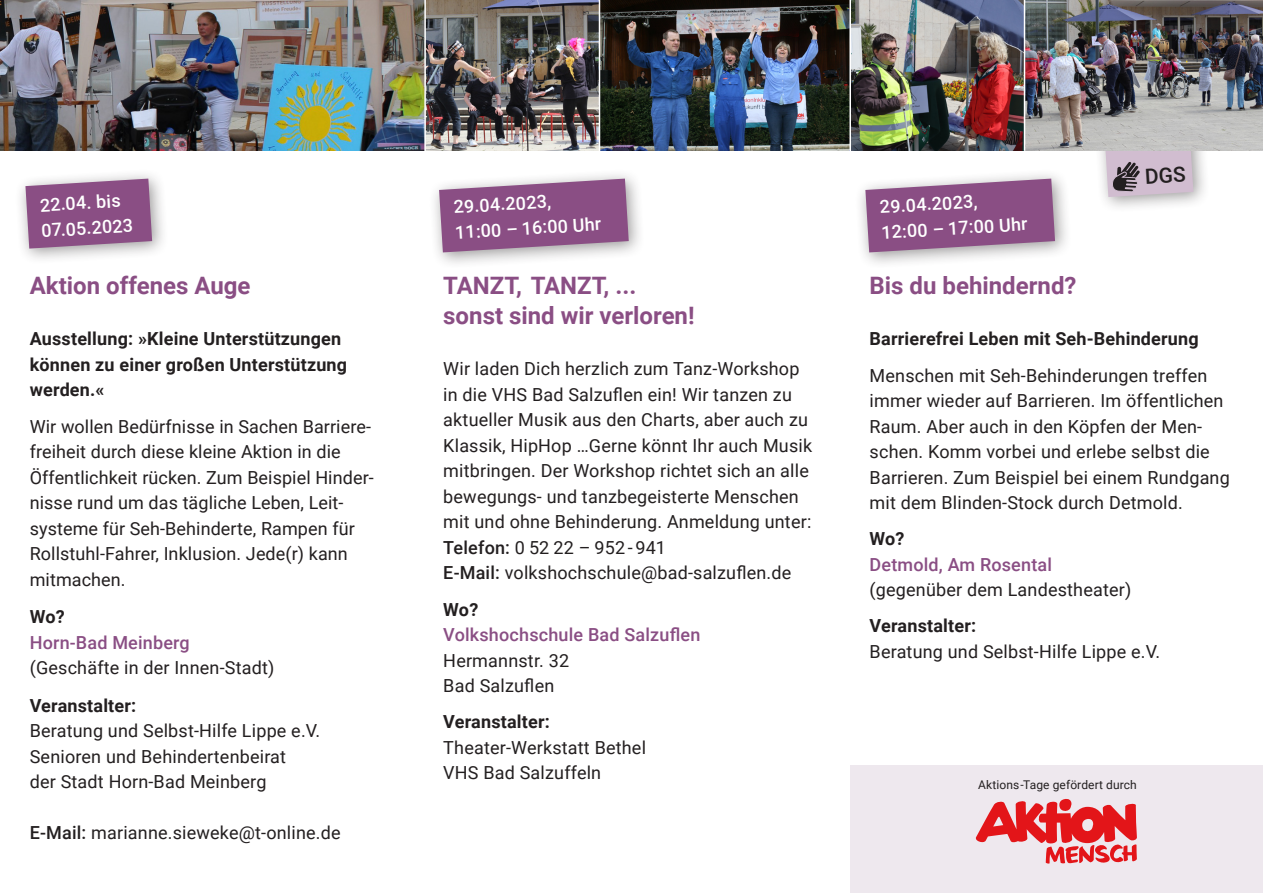
<style>
.page{position:relative;width:1263px;height:893px;background:#fff}
.page>*{position:absolute;margin:0;border:0;box-sizing:border-box;transform-origin:0 0}
.t1{font:700 24px/30px "Roboto";color:#8a4e84}
.t2{font:18px/25.5px "Roboto";letter-spacing:.01em;color:#231f20}
.t3{font:700 18px/25.5px "Roboto";letter-spacing:.01em;color:#231f20}
.t4{font:500 18px/25.7px "Roboto";color:#fff}
.t5{font:500 18px/25.5px "Roboto";letter-spacing:.01em;color:#8a4e84}
.t6{font:12px "Roboto";letter-spacing:.01em;color:#231f20}
.s1{font-weight:700}
.s2{font-weight:500;color:#8a4e84}
.s3{font-weight:500}
.s4{font-weight:700;color:#231f20}
.s5{font-weight:400;color:#231f20}
</style>
<div class="page">
<div style="left:850px;top:765px;width:413px;height:128px;background:#eee8ee"></div>
<div style="left:1094px;top:119px;width:116px;height:95px;background:#231f20;opacity:.45"></div>
<img style="left:426px;top:0;width:837px;height:151px">
<hr style="left:849px;top:0;width:2px;height:151px;background:#fff">
<img style="left:0;top:0;width:424px;height:151px">
<hr style="left:599px;top:0;width:1px;height:152px;background:#fff">
<hr style="left:1024px;top:0;width:1px;height:151px;background:#fff">
<div style="left:428px;top:168px;width:217px;height:101px;background:#231f20;opacity:.45"></div>
<svg style="left:439px;top:179px;width:190px;height:73px;background:#976492"></svg>
<div style="left:854px;top:168px;width:218px;height:101px;background:#231f20;opacity:.45"></div>
<svg style="left:865px;top:179px;width:190px;height:73px;background:#976492"></svg>
<div style="left:15px;top:168px;width:154px;height:98px;background:#231f20;opacity:.45"></div>
<svg style="left:25px;top:179px;width:127px;height:70px;background:#94608f"></svg>
<svg style="left:976px;top:799px;width:161px;height:65px"></svg>
<svg style="left:1104px;top:130px;width:89px;height:67px;background:#c0b4be"></svg>
<p class="t4" style="left:39px;top:192px;width:93px;rotate:-4deg">22.04. bis<br>07.05.2023</p>
<p class="t1" style="left:30px;top:270px;width:222px">Aktion offenes Auge</p>
<p class="t3" style="left:30px;top:326px;width:319px">Ausstellung: »Kleine Unterstützungen können zu einer großen Unterstützung werden.«</p>
<p class="t2" style="left:30px;top:413px;width:345px">Wir wollen Bedürfnisse in Sachen Barriere&shy;freiheit durch diese kleine Aktion in die Öffentlichkeit rücken. Zum Beispiel Hinder&shy;nisse rund um das tägliche Leben, Leit&shy;systeme für Seh-Behinderte, Rampen für Rollstuhl-Fahrer, Inklusion. Jede(r) kann mitmachen.</p>
<p class="t2" style="left:30px;top:603px;width:246px"><span class="s1">Wo?<br></span><span class="s2">Horn-Bad Meinberg </span>(Geschäfte in der Innen-Stadt)</p>
<p class="t2" style="left:30px;top:692px;width:292px"><span class="s1">Veranstalter:<br></span>Beratung und Selbst-Hilfe Lippe e.V.<br>Senioren und Behindertenbeirat<br>der Stadt Horn-Bad Meinberg</p>
<p class="t2" style="left:30px;top:819px;width:312px"><span class="s3">E-Mail:</span> marianne.sieweke@t-online.de</p>
<p class="t4" style="left:452px;top:194px;width:148px;rotate:-4deg">29.04.2023,<br>11:00 – 16:00 Uhr</p>
<p class="t4" style="left:879px;top:194px;width:148px;rotate:-4deg">29.04.2023,<br>12:00 – 17:00 Uhr</p>
<p class="t1" style="left:443px;top:270px;width:253px">TANZT, TANZT, ... sonst sind wir verloren!</p>
<p class="t2" style="left:443px;top:356px;width:370px">Wir laden Dich herzlich zum Tanz-Workshop in die VHS Bad Salzuflen ein! Wir tanzen zu aktueller Musik aus den Charts, aber auch zu Klassik, HipHop …Gerne könnt Ihr auch Musik mitbringen. Der Workshop richtet sich an alle bewegungs- und tanzbegeisterte Menschen mit und ohne Behinderung. Anmeldung unter:<br><span class="s3">Telefon:</span> 0 52 22 – 952 - 941<br><span class="s3">E-Mail:</span> volkshochschule@bad-salzuflen.de</p>
<p class="t5" style="left:443px;top:596px;width:259px"><span class="s4">Wo?<br></span>Volkshochschule Bad Salzuflen<br><span class="s5">Hermannstr. 32<br>Bad Salzuflen</span></p>
<p class="t2" style="left:443px;top:708px;width:204px"><span class="s1">Veranstalter:<br></span>Theater-Werkstatt Bethel<br>VHS Bad Salzuffeln</p>
<p class="t1" style="left:870px;top:270px;width:208px">Bis du behindernd?</p>
<p class="t3" style="left:870px;top:326px;width:331px">Barrierefrei Leben mit Seh-Behinderung</p>
<p class="t2" style="left:870px;top:362px;width:362px">Menschen mit Seh-Behinderungen treffen immer wieder auf Barrieren. Im öffentlichen Raum. Aber auch in den Köpfen der Men&shy;schen. Komm vorbei und erlebe selbst die Barrieren. Zum Beispiel bei einem Rundgang mit dem Blinden-Stock durch Detmold.</p>
<p class="t2" style="left:870px;top:525px;width:263px"><span class="s1">Wo?<br></span><span class="s2">Detmold, Am Rosental </span>(gegenüber dem Landestheater)</p>
<p class="t2" style="left:870px;top:612px;width:292px"><span class="s1">Veranstalter:<br></span>Beratung und Selbst-Hilfe Lippe e.V.</p>
<p class="t6" style="left:978px;top:776px;width:160px">Aktions-Tage gefördert durch</p>
</div>
